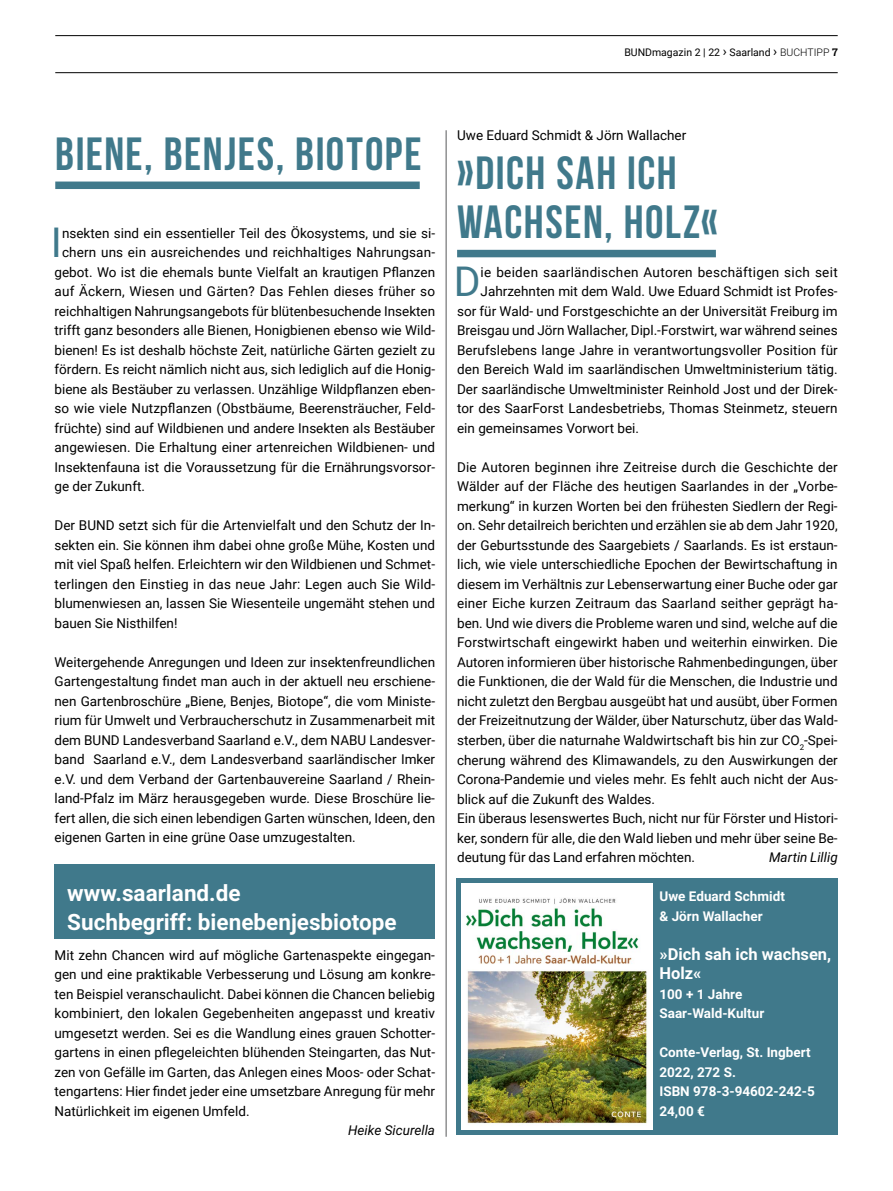
<style>
.page{position:relative;width:893px;height:1191px;background:#fff}
.page>*{position:absolute;margin:0;border:0;box-sizing:border-box;transform-origin:0 0}
.t1{font:700 46.5px/48.8px "Bebas Neue";letter-spacing:.03em;color:#40798b}
.t2{font:40.95px "Roboto";color:#40798b}
.t3{font:700 22.5px/29.2px "Roboto";color:#fff}
.t4{font:700 16.5px/19.5px "Roboto";color:#fff}
.t5{font:13.5px/19.5px "Roboto";color:#000;text-align:justify}
.t6{font:700 13.5px/19.5px "Roboto";color:#fff}
.t7{font:13.5px "Roboto";letter-spacing:.025em;color:#000}
.t8{font:italic 13.5px "Roboto";color:#000}
.t9{font:10.5px "Roboto";color:#000}
.s1{font-size:13.5px}
.s2{font-weight:300}
.s3{font-family:"Roboto Slab";font-weight:700}
</style>
<div class="page">
<hr style="left:446px;top:130px;width:1px;height:1006px;background:#58595b">
<hr style="left:55px;top:72px;width:783px;height:1px;background:#000">
<hr style="left:55px;top:35px;width:783px;height:1px;background:#000">
<div style="left:456px;top:878px;width:382px;height:257px;background:#40798b"></div>
<div style="left:457px;top:250px;width:259px;height:7px;background:#40798b"></div>
<div style="left:55px;top:181px;width:365px;height:8px;background:#40798b"></div>
<div style="left:55px;top:863px;width:380px;height:75px;background:#40798b"></div>
<img style="left:462px;top:883px;width:191px;height:247px">
<p class="t9" style="left:624px;top:44px;width:215px">BUNDmagazin 2 | 22 <span class="s1">›</span> Saarland <span class="s1">›</span> <span class="s2">BUCHTIPP</span> <span class="s3">7</span></p>
<h1 class="t1" style="left:55px;top:129px;width:368px">BIENE, BENJES, BIOTOPE</h1>
<h2 class="t2" style="left:51px;top:214px;width:13px">I</h2>
<p class="t5" style="left:62px;top:223px;width:375px">nsekten sind ein essentieller Teil des Ökosystems, und sie si-</p>
<p class="t5" style="left:62px;top:242px;width:375px">chern uns ein ausreichendes und reichhaltiges Nahrungsan-</p>
<p class="t5" style="left:55px;top:262px;width:382px">gebot. Wo ist die ehemals bunte Vielfalt an krautigen Pflanzen</p>
<p class="t5" style="left:55px;top:281px;width:382px">auf Äckern, Wiesen und Gärten? Das Fehlen dieses früher so</p>
<p class="t5" style="left:55px;top:301px;width:382px">reichhaltigen Nahrungsangebots für blütenbesuchende Insekten</p>
<p class="t5" style="left:55px;top:320px;width:382px">trifft ganz besonders alle Bienen, Honigbienen ebenso wie Wild-</p>
<p class="t5" style="left:55px;top:340px;width:382px">bienen! Es ist deshalb höchste Zeit, natürliche Gärten gezielt zu</p>
<p class="t5" style="left:55px;top:359px;width:382px">fördern. Es reicht nämlich nicht aus, sich lediglich auf die Honig-</p>
<p class="t5" style="left:55px;top:379px;width:382px">biene als Bestäuber zu verlassen. Unzählige Wildpflanzen eben-</p>
<p class="t5" style="left:55px;top:398px;width:382px">so wie viele Nutzpflanzen (Obstbäume, Beerensträucher, Feld-</p>
<p class="t5" style="left:55px;top:418px;width:382px">früchte) sind auf Wildbienen und andere Insekten als Bestäuber</p>
<p class="t5" style="left:55px;top:437px;width:382px">angewiesen. Die Erhaltung einer artenreichen Wildbienen- und</p>
<p class="t5" style="left:55px;top:457px;width:382px">Insektenfauna ist die Voraussetzung für die Ernährungsvorsor-</p>
<p class="t5" style="left:55px;top:476px;width:92px">ge der Zukunft.</p>
<p class="t5" style="left:55px;top:515px;width:382px">Der BUND setzt sich für die Artenvielfalt und den Schutz der In&shy;sekten ein. Sie können ihm dabei ohne große Mühe, Kosten und mit viel Spaß helfen. Erleichtern wir den Wildbienen und Schmet&shy;terlingen den Einstieg in das neue Jahr: Legen auch Sie Wild&shy;blumenwiesen an, lassen Sie Wiesenteile ungemäht stehen und bauen Sie Nisthilfen!</p>
<p class="t5" style="left:55px;top:652px;width:382px">Weitergehende Anregungen und Ideen zur insektenfreundlichen Gartengestaltung findet man auch in der aktuell neu erschiene&shy;nen Gartenbroschüre „Biene, Benjes, Biotope“, die vom Ministe&shy;rium für Umwelt und Verbraucherschutz in Zusammenarbeit mit dem BUND Landesverband Saarland e.V., dem NABU Landesver&shy;band Saarland e.V., dem Landesverband saarländischer Imker e.V. und dem Verband der Gartenbauvereine Saarland / Rhein&shy;land-Pfalz im März herausgegeben wurde. Diese Broschüre lie&shy;fert allen, die sich einen lebendigen Garten wünschen, Ideen, den eigenen Garten in eine grüne Oase umzugestalten.</p>
<p class="t5" style="left:457px;top:125px;width:231px">Uwe Eduard Schmidt &amp; Jörn Wallacher</p>
<h1 class="t1" style="left:457px;top:148px;width:262px">»DICH SAH ICH<br>WACHSEN, HOLZ«</h1>
<h2 class="t2" style="left:454px;top:253px;width:28px">D</h2>
<p class="t7" style="left:481px;top:263px;width:359px">ie beiden saarländischen Autoren beschäftigen sich seit</p>
<p class="t5" style="left:481px;top:281px;width:359px">Jahrzehnten mit dem Wald. Uwe Eduard Schmidt ist Profes-</p>
<p class="t5" style="left:457px;top:301px;width:382px">sor für Wald- und Forstgeschichte an der Universität Freiburg im</p>
<p class="t5" style="left:457px;top:320px;width:382px">Breisgau und Jörn Wallacher, Dipl.-Forstwirt, war während seines</p>
<p class="t5" style="left:457px;top:340px;width:382px">Berufslebens lange Jahre in verantwortungsvoller Position für</p>
<p class="t5" style="left:457px;top:359px;width:382px">den Bereich Wald im saarländischen Umweltministerium tätig.</p>
<p class="t5" style="left:457px;top:379px;width:382px">Der saarländische Umweltminister Reinhold Jost und der Direk-</p>
<p class="t5" style="left:457px;top:398px;width:382px">tor des SaarForst Landesbetriebs, Thomas Steinmetz, steuern</p>
<p class="t5" style="left:457px;top:418px;width:183px">ein gemeinsames Vorwort bei.</p>
<p class="t5" style="left:457px;top:457px;width:382px;text-align:left">Die Autoren beginnen ihre Zeitreise durch die Geschichte der Wälder auf der Fläche des heutigen Saarlandes in der „Vorbe&shy;merkung“ in kurzen Worten bei den frühesten Siedlern der Regi&shy;on. Sehr detailreich berichten und erzählen sie ab dem Jahr 1920, der Geburtsstunde des Saargebiets / Saarlands. Es ist erstaun&shy;lich, wie viele unterschiedliche Epochen der Bewirtschaftung in diesem im Verhältnis zur Lebenserwartung einer Buche oder gar einer Eiche kurzen Zeitraum das Saarland seither geprägt ha&shy;ben. Und wie divers die Probleme waren und sind, welche auf die Forstwirtschaft eingewirkt haben und weiterhin einwirken. Die Autoren informieren über historische Rahmenbedingungen, über die Funktionen, die der Wald für die Menschen, die Industrie und nicht zuletzt den Bergbau ausgeübt hat und ausübt, über Formen der Freizeitnutzung der Wälder, über Naturschutz, über das Wald&shy;sterben, über die naturnahe Waldwirtschaft bis hin zur CO<sub>2</sub>-Spei&shy;cherung während des Klimawandels, zu den Auswirkungen der Corona-Pandemie und vieles mehr. Es fehlt auch nicht der Aus&shy;blick auf die Zukunft des Waldes.<br>Ein überaus lesenswertes Buch, nicht nur für Förster und Histori&shy;ker, sondern für alle, die den Wald lieben und mehr über seine Be&shy;deutung für das Land erfahren möchten.</p>
<p class="t8" style="left:769px;top:848px;width:70px">Martin Lillig</p>
<h3 class="t3" style="left:67px;top:877px;width:331px">www.saarland.de<br>Suchbegriff: bienebenjesbiotope</h3>
<p class="t6" style="left:659px;top:886px;width:127px">Uwe Eduard Schmidt &amp; Jörn Wallacher</p>
<p class="t4" style="left:659px;top:943px;width:173px">»Dich sah ich wachsen,<br>Holz«</p>
<p class="t6" style="left:659px;top:983px;width:106px">100 + 1 Jahre<br>Saar-Wald-Kultur</p>
<p class="t6" style="left:659px;top:1042px;width:157px">Conte-Verlag, St. Ingbert<br>2022, 272 S.<br>ISBN 978-3-94602-242-5<br>24,00 €</p>
<p class="t5" style="left:55px;top:944px;width:382px">Mit zehn Chancen wird auf mögliche Gartenaspekte eingegan&shy;gen und eine praktikable Verbesserung und Lösung am konkre&shy;ten Beispiel veranschaulicht. Dabei können die Chancen beliebig kombiniert, den lokalen Gegebenheiten angepasst und kreativ umgesetzt werden. Sei es die Wandlung eines grauen Schotter&shy;gartens in einen pflegeleichten blühenden Steingarten, das Nut&shy;zen von Gefälle im Garten, das Anlegen eines Moos- oder Schat&shy;tengartens: Hier findet jeder eine umsetzbare Anregung für mehr Natürlichkeit im eigenen Umfeld.</p>
<p class="t8" style="left:348px;top:1120px;width:88px">Heike Sicurella</p>
</div>
